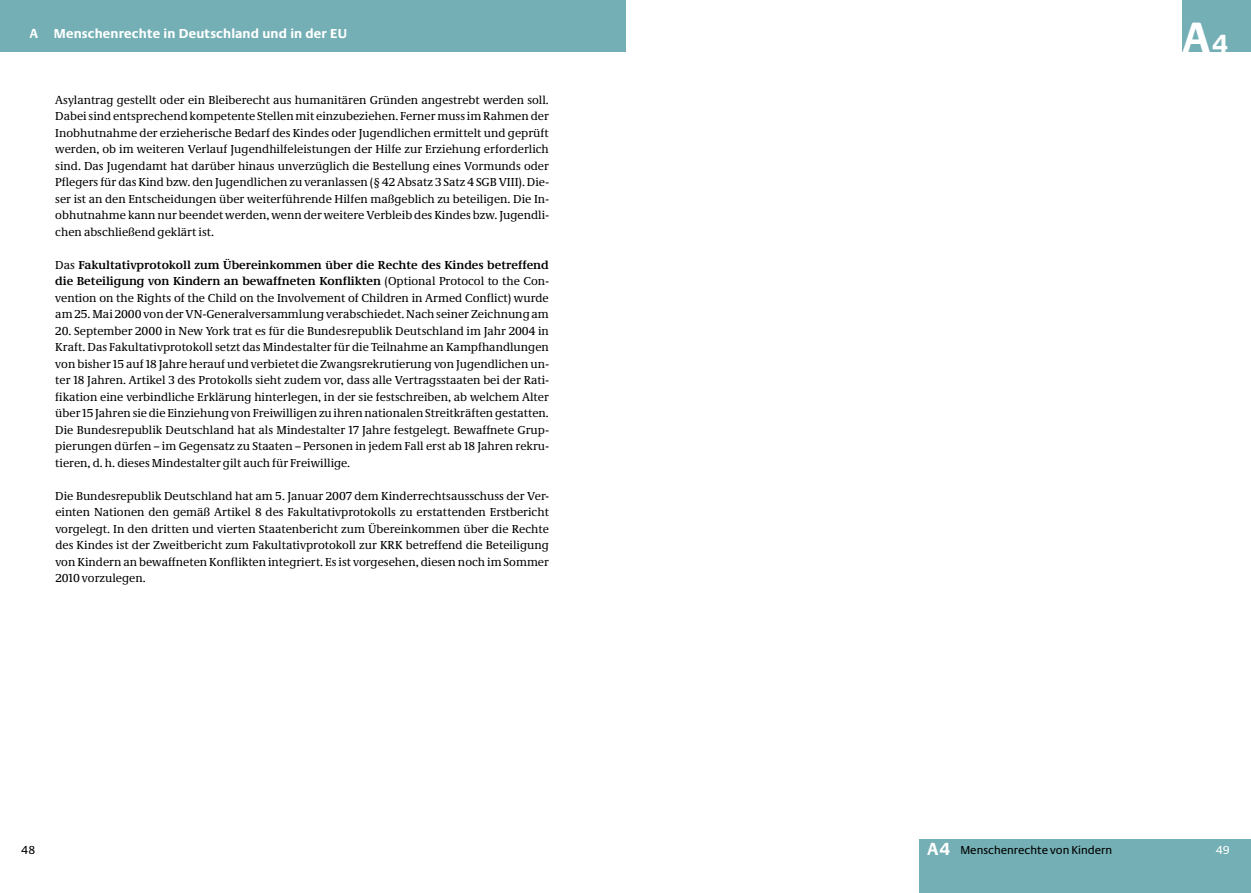
<style>
.page{position:relative;width:1251px;height:893px;background:#fff}
.page>*{position:absolute;margin:0;border:0;box-sizing:border-box;transform-origin:0 0}
.t1{font:700 45px "Neue Praxis";color:#fff}
.t2{font:700 13.5px "Neue Praxis";letter-spacing:.01em;color:#fff}
.t3{font:12px/16.5px "Neue Demos";color:#000;text-align:justify}
.t4{font:12px "Neue Praxis";color:#000}
.t5{font:12px "Neue Praxis";color:#fff}
.s1{font-weight:700}
.s2{font-size:27px}
.s3{font-weight:700;font-size:18px;color:#fff}
</style>
<div class="page">
<div style="left:0;top:0;width:625px;height:51px;background:#73afb4"></div>
<div style="left:918px;top:839px;width:332px;height:54px;background:#73afb4"></div>
<div style="left:1182px;top:0;width:68px;height:51px;background:#73afb4"></div>
<p class="t2" style="left:30px;top:26px;width:318px">A Menschenrechte in Deutschland und in der EU</p>
<p class="t3" style="left:55px;top:91px;width:495px">Asylantrag gestellt oder ein Bleiberecht aus humanitären Gründen angestrebt werden soll.<br>Dabei sind entsprechend kompetente Stellen mit einzubeziehen. Ferner muss im Rahmen der Inobhutnahme der erzieherische Bedarf des Kindes oder Jugendlichen ermittelt und geprüft werden, ob im weiteren Verlauf Jugendhilfeleistungen der Hilfe zur Erziehung erforderlich sind. Das Jugendamt hat darüber hinaus unverzüglich die Bestellung eines Vormunds oder Pflegers für das Kind bzw. den Jugendlichen zu veranlassen (§ 42 Absatz 3 Satz 4 SGB VIII). Die&shy;ser ist an den Entscheidungen über weiterführende Hilfen maßgeblich zu beteiligen. Die In&shy;obhutnahme kann nur beendet werden, wenn der weitere Verbleib des Kindes bzw. Jugendli&shy;chen abschließend geklärt ist.</p>
<p class="t3" style="left:55px;top:256px;width:495px">Das <span class="s1">Fakultativprotokoll zum Übereinkommen über die Rechte des Kindes betreffend die Beteiligung von Kindern an bewaffneten Konflikten</span> (Optional Protocol to the Con&shy;vention on the Rights of the Child on the Involvement of Children in Armed Conflict) wurde am 25. Mai 2000 von der VN-Generalversammlung verabschiedet. Nach seiner Zeichnung am</p>
<p class="t3" style="left:55px;top:322px;width:495px">20. September 2000 in New York trat es für die Bundesrepublik Deutschland im Jahr 2004 in Kraft. Das Fakultativprotokoll setzt das Mindestalter für die Teilnahme an Kampfhandlungen von bisher 15 auf 18 Jahre herauf und verbietet die Zwangsrekrutierung von Jugendlichen un&shy;ter 18 Jahren. Artikel 3 des Protokolls sieht zudem vor, dass alle Vertragsstaaten bei der Rati&shy;fikation eine verbindliche Erklärung hinterlegen, in der sie festschreiben, ab welchem Alter über 15 Jahren sie die Einziehung von Freiwilligen zu ihren nationalen Streitkräften gestatten.<br>Die Bundesrepublik Deutschland hat als Mindestalter 17 Jahre festgelegt. Bewaffnete Grup&shy;pierungen dürfen – im Gegensatz zu Staaten – Personen in jedem Fall erst ab 18 Jahren rekru&shy;tieren, d. h. dieses Mindestalter gilt auch für Freiwillige.</p>
<p class="t3" style="left:55px;top:487px;width:495px">Die Bundesrepublik Deutschland hat am 5. Januar 2007 dem Kinderrechtsausschuss der Ver&shy;einten Nationen den gemäß Artikel 8 des Fakultativprotokolls zu erstattenden Erstbericht vorgelegt. In den dritten und vierten Staatenbericht zum Übereinkommen über die Rechte des Kindes ist der Zweitbericht zum Fakultativprotokoll zur KRK betreffend die Beteiligung von Kindern an bewaffneten Konflikten integriert. Es ist vorgesehen, diesen noch im Sommer 2010 vorzulegen.</p>
<h1 class="t1" style="left:1182px;top:10px;width:47px">A<span class="s2">4</span></h1>
<p class="t4" style="left:927px;top:843px;width:186px"><span class="s3">A4</span> Menschenrechte von Kindern</p>
<p class="t4" style="left:21px;top:842px;width:16px">48</p>
<p class="t5" style="left:1215px;top:842px;width:15px">49</p>
</div>
